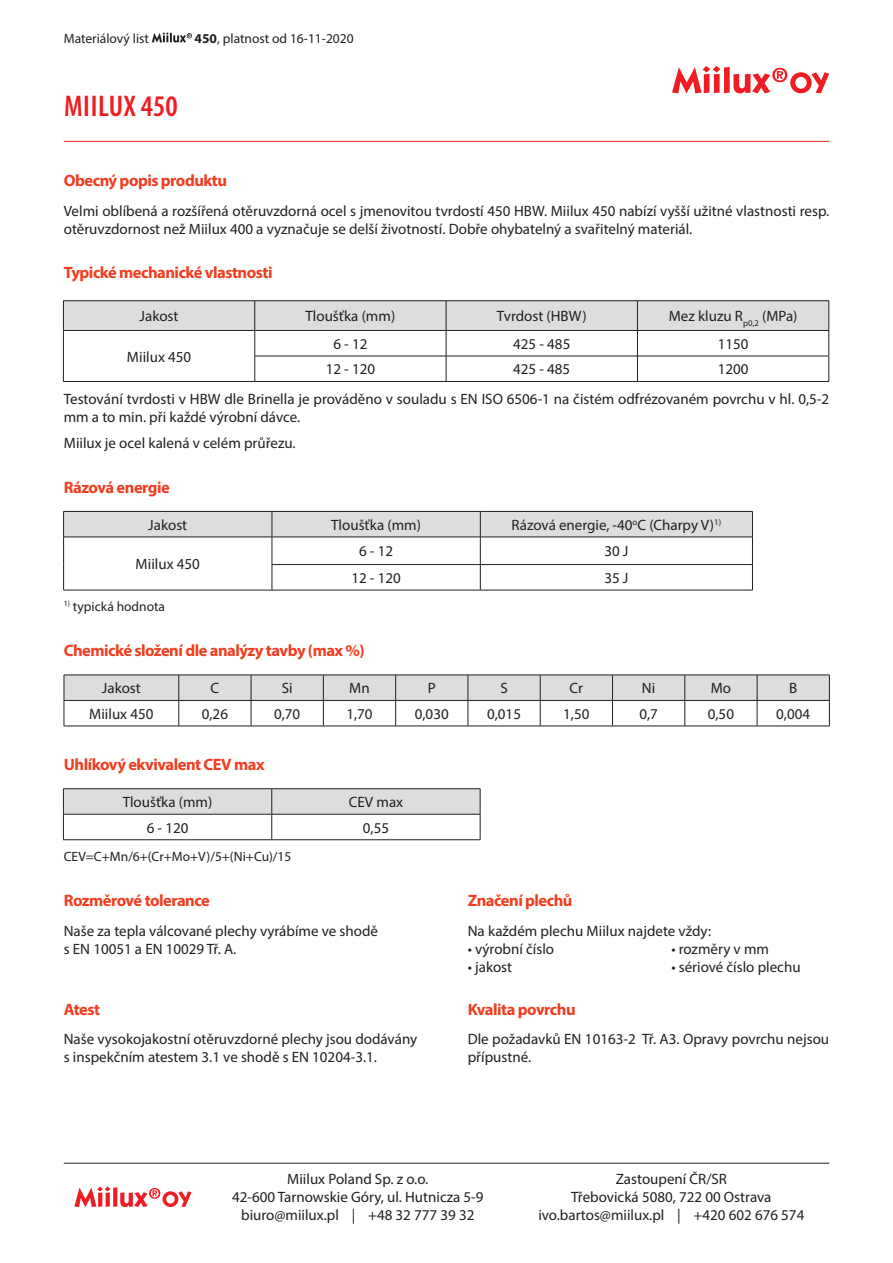
<style>
.page{position:relative;width:893px;height:1263px;background:#fff}
.page>*{position:absolute;margin:0;border:0;box-sizing:border-box;transform-origin:0 0}
.t1{font:600 condensed 30px "Myriad Pro";letter-spacing:.02em;color:#ee1d23}
.t2{font:700 16.5px "Myriad Pro";letter-spacing:-.03em;color:#ef3e22}
.t3{font:15px/18px "Myriad Pro";color:#231f20}
.t4{font:13.5px "Myriad Pro";color:#231f20}
.s1{font-weight:700}
.s2{font-size:15.3px}
.s3{color:#fff}
</style>
<div class="page">
<svg style="left:152px;top:32px;width:40px;height:11px"></svg>
<svg style="left:672px;top:66px;width:157px;height:27px"></svg>
<svg style="left:74px;top:1186px;width:117px;height:21px"></svg>
<hr style="left:64px;top:1163px;width:765px;height:1px;background:#231f20">
<hr style="left:64px;top:141px;width:765px;height:1px;background:#ee1d23">
<hr style="left:63px;top:590px;width:209px;height:1px;background:#231f20">
<svg style="left:63px;top:511px;width:690px;height:79px"></svg>
<hr style="left:272px;top:590px;width:208px;height:1px;background:#231f20">
<hr style="left:480px;top:590px;width:273px;height:1px;background:#231f20">
<svg style="left:64px;top:675px;width:766px;height:51px"></svg>
<hr style="left:64px;top:726px;width:115px;height:1px;background:#231f20">
<hr style="left:179px;top:726px;width:72px;height:1px;background:#231f20">
<hr style="left:251px;top:726px;width:72px;height:1px;background:#231f20">
<hr style="left:323px;top:726px;width:73px;height:1px;background:#231f20">
<hr style="left:396px;top:726px;width:72px;height:1px;background:#231f20">
<hr style="left:468px;top:726px;width:72px;height:1px;background:#231f20">
<hr style="left:540px;top:726px;width:72px;height:1px;background:#231f20">
<hr style="left:612px;top:726px;width:73px;height:1px;background:#231f20">
<hr style="left:685px;top:726px;width:72px;height:1px;background:#231f20">
<hr style="left:757px;top:726px;width:73px;height:1px;background:#231f20">
<hr style="left:63px;top:788px;width:209px;height:1px;background:#231f20">
<hr style="left:272px;top:788px;width:208px;height:1px;background:#231f20">
<svg style="left:63px;top:789px;width:418px;height:51px"></svg>
<hr style="left:63px;top:839px;width:209px;height:1px;background:#231f20">
<hr style="left:272px;top:839px;width:208px;height:1px;background:#231f20">
<hr style="left:63px;top:300px;width:192px;height:1px;background:#231f20">
<hr style="left:255px;top:300px;width:191px;height:1px;background:#231f20">
<hr style="left:446px;top:300px;width:191px;height:1px;background:#231f20">
<hr style="left:637px;top:300px;width:192px;height:1px;background:#231f20">
<hr style="left:63px;top:381px;width:192px;height:1px;background:#231f20">
<svg style="left:63px;top:301px;width:767px;height:80px"></svg>
<hr style="left:255px;top:381px;width:191px;height:1px;background:#231f20">
<hr style="left:446px;top:381px;width:191px;height:1px;background:#231f20">
<hr style="left:637px;top:381px;width:192px;height:1px;background:#231f20">
<p class="t4" style="left:64px;top:30px;width:87px">Materiálový list</p>
<p class="t4" style="left:195px;top:30px;width:161px"><span class="s1">450</span>, platnost od 16-11-2020</p>
<h1 class="t1" style="left:64px;top:87px;width:115px">MIILUX 450</h1>
<p class="t2" style="left:64px;top:170px;width:165px">Obecný popis produktu</p>
<p class="t3" style="left:64px;top:201px;width:767px">Velmi oblíbená a rozšířená otěruvzdorná ocel s jmenovitou tvrdostí 450 HBW. Miilux 450 nabízí vyšší užitné vlastnosti resp. otěruvzdornost než Miilux 400 a vyznačuje se delší životností. Dobře ohybatelný a svařitelný materiál.</p>
<p class="t2" style="left:64px;top:262px;width:210px">Typické mechanické vlastnosti</p>
<p class="t3" style="left:140px;top:307px;width:40px">Jakost</p>
<p class="t3" style="left:306px;top:307px;width:91px">Tloušťka (mm)</p>
<p class="t3" style="left:497px;top:307px;width:91px">Tvrdost (HBW)</p>
<p class="t3" style="left:669px;top:307px;width:130px">Mez kluzu R<sub>p0,2</sub> (MPa)</p>
<p class="t3" style="left:127px;top:347px;width:66px">Miilux <span class="s2">450</span></p>
<p class="t3" style="left:326px;top:335px;width:51px"><span class="s3">0</span>6 - 12<span class="s3">0</span></p>
<p class="t3" style="left:513px;top:335px;width:59px">425 - 485</p>
<p class="t3" style="left:718px;top:335px;width:32px">1150</p>
<p class="t3" style="left:326px;top:360px;width:51px">12 - 120</p>
<p class="t3" style="left:513px;top:360px;width:59px">425 - 485</p>
<p class="t3" style="left:718px;top:360px;width:32px">1200</p>
<p class="t3" style="left:64px;top:390px;width:767px">Testování tvrdosti v HBW dle Brinella je prováděno v souladu s EN ISO 6506-1 na čistém odfrézovaném povrchu v hl. 0,5-2 mm a to min. při každé výrobní dávce.</p>
<p class="t3" style="left:64px;top:434px;width:233px">Miilux je ocel kalená v celém průřezu.</p>
<p class="t2" style="left:64px;top:476px;width:107px">Rázová energie</p>
<p class="t3" style="left:148px;top:515px;width:40px">Jakost</p>
<p class="t3" style="left:331px;top:515px;width:91px">Tloušťka (mm)</p>
<p class="t3" style="left:512px;top:515px;width:211px">Rázová energie, -40<sup>o</sup>C (Charpy V)<sup>1)</sup></p>
<p class="t3" style="left:136px;top:555px;width:66px">Miilux <span class="s2">450</span></p>
<p class="t3" style="left:351px;top:542px;width:51px"><span class="s3">0</span>6 - 12<span class="s3">0</span></p>
<p class="t3" style="left:604px;top:542px;width:26px">30 J</p>
<p class="t3" style="left:351px;top:569px;width:51px">12 - 120</p>
<p class="t3" style="left:604px;top:569px;width:26px">35 J</p>
<p class="t4" style="left:64px;top:598px;width:103px"><sup>1)</sup> typická hodnota</p>
<p class="t2" style="left:64px;top:640px;width:302px">Chemické složení dle analýzy tavby (max %)</p>
<p class="t3" style="left:102px;top:679px;width:40px">Jakost</p>
<p class="t3" style="left:211px;top:679px;width:10px">C</p>
<p class="t3" style="left:282px;top:679px;width:12px">Si</p>
<p class="t3" style="left:349px;top:679px;width:22px">Mn</p>
<p class="t3" style="left:428px;top:679px;width:9px">P</p>
<p class="t3" style="left:500px;top:679px;width:9px">S</p>
<p class="t3" style="left:570px;top:679px;width:15px">Cr</p>
<p class="t3" style="left:642px;top:679px;width:15px">Ni</p>
<p class="t3" style="left:711px;top:679px;width:22px">Mo</p>
<p class="t3" style="left:789px;top:679px;width:10px">B</p>
<p class="t3" style="left:89px;top:704px;width:66px">Miilux <span class="s2">450</span></p>
<p class="t3" style="left:202px;top:704px;width:28px">0,26</p>
<p class="t3" style="left:274px;top:704px;width:28px">0,70</p>
<p class="t3" style="left:346px;top:704px;width:28px">1,70</p>
<p class="t3" style="left:415px;top:704px;width:35px">0,030</p>
<p class="t3" style="left:487px;top:704px;width:35px">0,015</p>
<p class="t3" style="left:563px;top:704px;width:28px">1,50</p>
<p class="t3" style="left:639px;top:704px;width:20px">0,7</p>
<p class="t3" style="left:708px;top:704px;width:28px">0,50</p>
<p class="t3" style="left:776px;top:704px;width:35px">0,004</p>
<p class="t2" style="left:64px;top:754px;width:202px">Uhlíkový ekvivalent CEV max</p>
<p class="t3" style="left:123px;top:793px;width:91px">Tloušťka (mm)</p>
<p class="t3" style="left:349px;top:793px;width:56px">CEV max</p>
<p class="t3" style="left:147px;top:818px;width:43px">6 - 120</p>
<p class="t3" style="left:363px;top:818px;width:28px">0,55</p>
<p class="t4" style="left:64px;top:848px;width:229px">CEV=C+Mn/6+(Cr+Mo+V)/5+(Ni+Cu)/15</p>
<p class="t2" style="left:64px;top:889px;width:148px">Rozměrové tolerance</p>
<p class="t2" style="left:468px;top:889px;width:106px">Značení plechů</p>
<p class="t3" style="left:64px;top:921px;width:316px">Naše za tepla válcované plechy vyrábíme ve shodě s EN 10051 a EN 10029 Tř. A.</p>
<p class="t3" style="left:468px;top:921px;width:245px">Na každém plechu Miilux najdete vždy:</p>
<p class="t3" style="left:468px;top:939px;width:88px">• výrobní číslo</p>
<p class="t3" style="left:468px;top:957px;width:46px">• jakost</p>
<p class="t3" style="left:671px;top:939px;width:99px">• rozměry v mm</p>
<p class="t3" style="left:671px;top:957px;width:131px">• sériové číslo plechu</p>
<p class="t2" style="left:64px;top:998px;width:38px">Atest</p>
<p class="t2" style="left:468px;top:998px;width:109px">Kvalita povrchu</p>
<p class="t3" style="left:64px;top:1030px;width:355px">Naše vysokojakostní otěruvzdorné plechy jsou dodávány s inspekčním atestem 3.1 ve shodě s EN 10204-3.1.</p>
<p class="t3" style="left:468px;top:1030px;width:363px">Dle požadavků EN 10163-2 Tř. A3. Opravy povrchu nejsou přípustné.</p>
<p class="t3" style="left:232px;top:1170px;width:253px;text-align:center">Miilux Poland Sp. z o.o.<br>42-600 Tarnowskie Góry, ul. Hutnicza 5-9 biuro@miilux.pl | +48 32 777 39 32</p>
<p class="t3" style="left:538px;top:1170px;width:267px;text-align:center">Zastoupení ČR/SR<br>Třebovická 5080, 722 00 Ostrava ivo.bartos@miilux.pl | +420 602 676 574</p>
</div>
